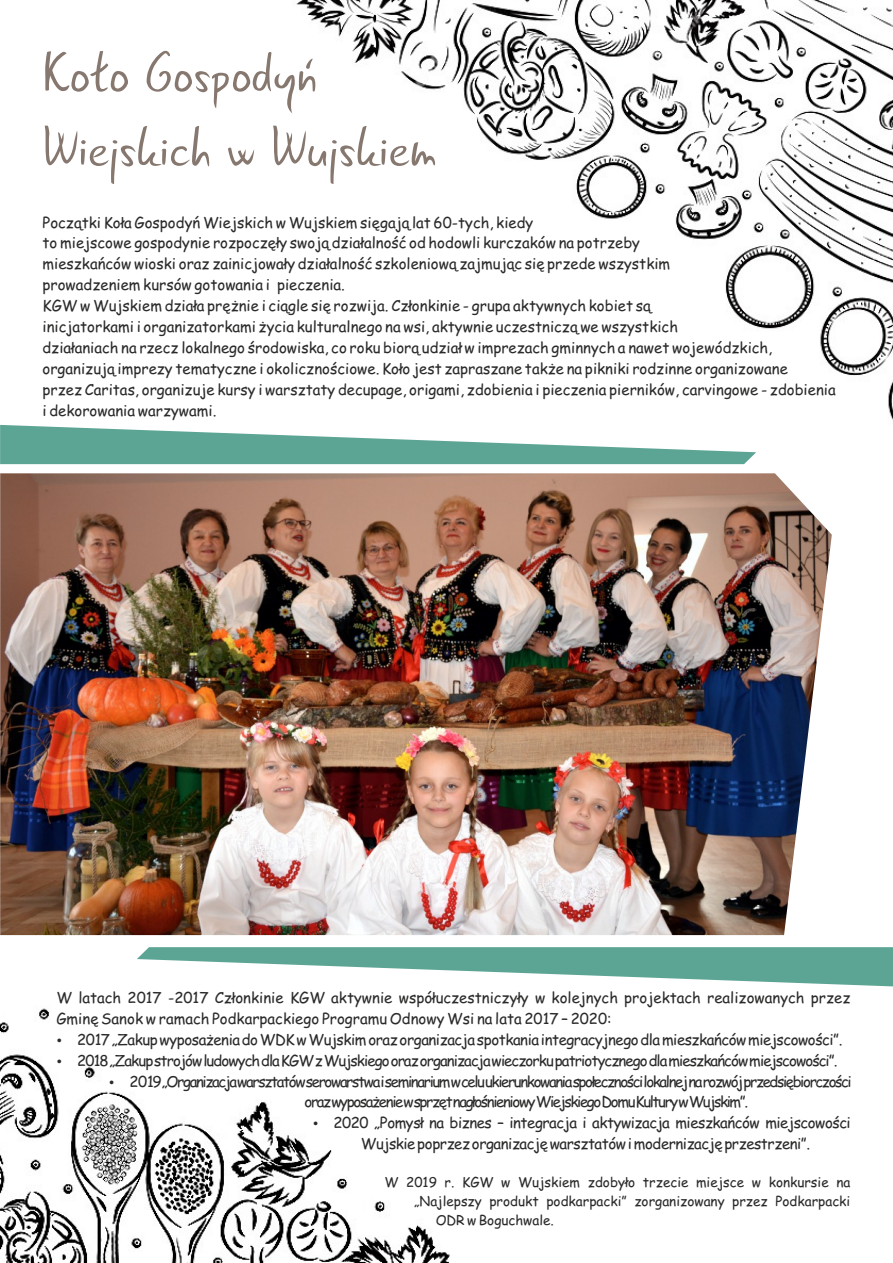
<style>
.page{position:relative;width:893px;height:1263px;background:#fff}
.page>*{position:absolute;margin:0;border:0;box-sizing:border-box;transform-origin:0 0}
.t1{font:57.3px/74.2px "Gunny Rewritten";color:#86776f}
.t2{font:15px/20.9px "Comic Sans MS";color:#2b2a29}
.t3{font:15px "Comic Sans MS";letter-spacing:-.03em;color:#2b2a29}
.t4{font:15px "Comic Sans MS";letter-spacing:-.09em;color:#2b2a29}
.t5{font:15px "Comic Sans MS";letter-spacing:-.06em;color:#2b2a29}
.t6{font:13.5px "Comic Sans MS";color:#2b2a29}
</style>
<div class="page">
<img style="left:296px;top:0;width:597px;height:421px">
<img style="left:0;top:1008px;width:450px;height:254px">
<img style="left:0;top:473px;width:832px;height:462px">
<svg style="left:137px;top:947px;width:756px;height:39px"></svg>
<svg style="left:0;top:425px;width:756px;height:39px"></svg>
<svg style="left:57px;top:1038px;width:4px;height:4px"></svg>
<svg style="left:57px;top:1059px;width:4px;height:4px"></svg>
<svg style="left:110px;top:1080px;width:4px;height:4px"></svg>
<h1 class="t1" style="left:43px;top:35px;width:396px">Koło Gospodyń<br>Wiejskich w Wujskiem</h1>
<p class="t2" style="left:42px;top:213px;width:795px">Początki Koła Gospodyń Wiejskich w Wujskiem sięgają lat 60-tych, kiedy<br>to miejscowe gospodynie rozpoczęły swoją działalność od hodowli kurczaków na potrzeby<br>mieszkańców wioski oraz zainicjowały działalność szkoleniową zajmując się przede wszystkim<br>prowadzeniem kursów gotowania i pieczenia.<br>KGW w Wujskiem działa prężnie i ciągle się rozwija. Członkinie - grupa aktywnych kobiet są<br>inicjatorkami i organizatorkami życia kulturalnego na wsi, aktywnie uczestniczą we wszystkich<br>działaniach na rzecz lokalnego środowiska, co roku biorą udział w imprezach gminnych a nawet wojewódzkich, organizują imprezy tematyczne i okolicznościowe. Koło jest zapraszane także na pikniki rodzinne organizowane<br>przez Caritas, organizuje kursy i warsztaty decupage, origami, zdobienia i pieczenia pierników, carvingowe - zdobienia i dekorowania warzywami.</p>
<p class="t2" style="left:56px;top:988px;width:795px">W latach 2017 -2017 Członkinie KGW aktywnie współuczestniczyły w kolejnych projektach realizowanych przez<br>Gminę Sanok w ramach Podkarpackiego Programu Odnowy Wsi na lata 2017 – 2020:</p>
<p class="t3" style="left:77px;top:1033px;width:767px">2017„ZakupwyposażeniadoWDKwWujskimorazorganizacjaspotkaniaintegracyjnegodlamieszkańcówmiejscowości”.</p>
<p class="t5" style="left:77px;top:1054px;width:762px">2018„ZakupstrojówludowychdlaKGWzWujskiegoorazorganizacjawieczorkupatriotycznegodlamieszkańcówmiejscowości”.</p>
<p class="t4" style="left:130px;top:1074px;width:724px">2019„Organizacjawarsztatówserowarstwaiseminariumwceluukierunkowaniaspołecznościlokalnejnarozwójprzedsiębiorczości</p>
<p class="t4" style="left:305px;top:1095px;width:445px">orazwyposażeniewsprzętnagłośnieniowyWiejskiegoDomuKulturywWujskim”.</p>
<p class="t3" style="left:333px;top:1116px;width:519px">2020 „Pomysł na biznes – integracja i aktywizacja mieszkańców miejscowości</p>
<p class="t3" style="left:361px;top:1137px;width:451px">Wujskiepoprzezorganizacjęwarsztatówimodernizacjęprzestrzeni”.</p>
<p class="t6" style="left:384px;top:1176px;width:467px">W 2019 r. KGW w Wujskiem zdobyło trzecie miejsce w konkursie na</p>
<p class="t6" style="left:414px;top:1195px;width:438px">„Najlepszy produkt podkarpacki” zorganizowany przez Podkarpacki</p>
<p class="t6" style="left:436px;top:1214px;width:120px">ODR w Boguchwale.</p>
</div>
